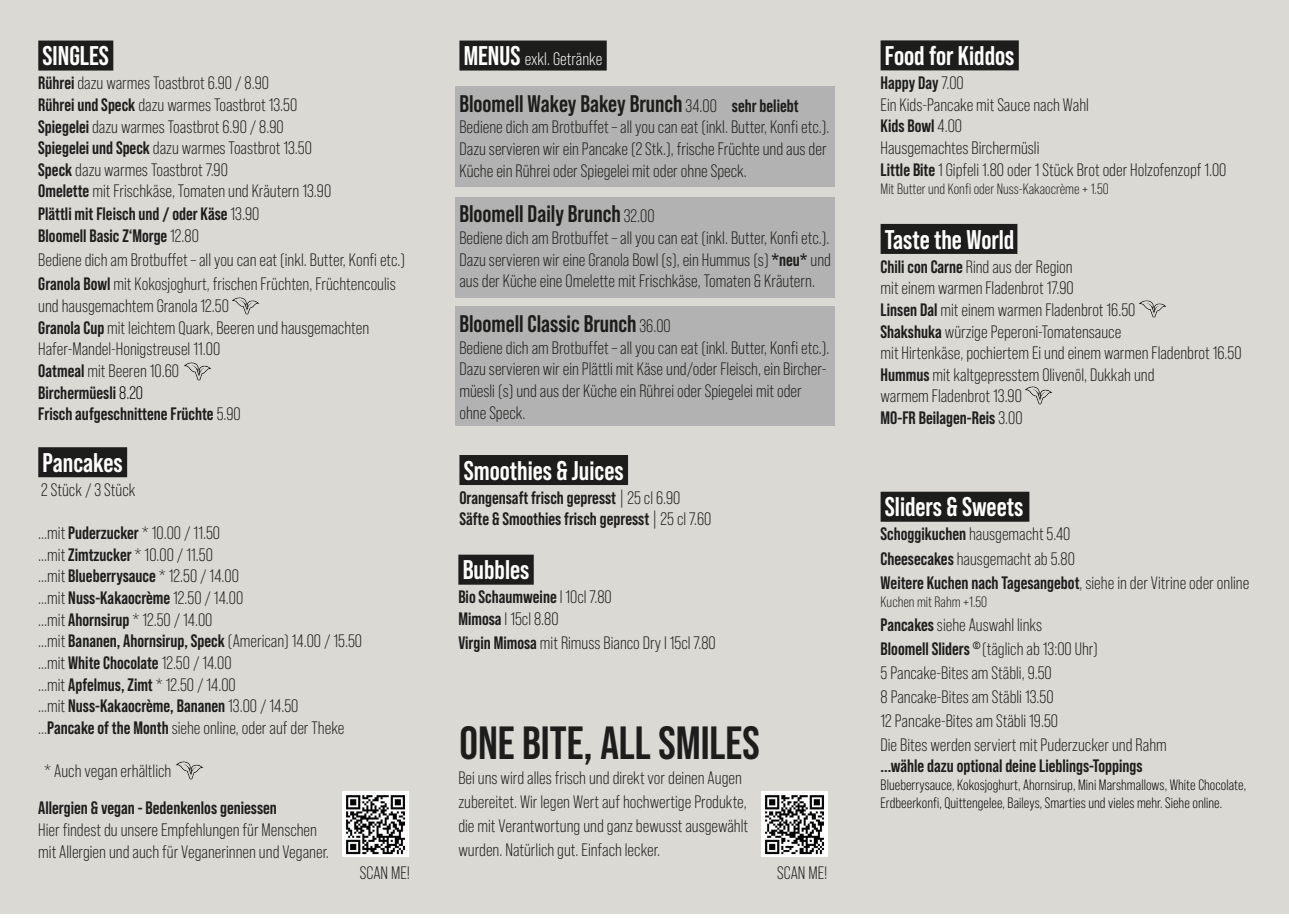
<style>
.page{position:relative;width:1289px;height:919px;background:#fff}
.page>*{position:absolute;margin:0;border:0;box-sizing:border-box;transform-origin:0 0}
.t1{font:700 46.5px "Bebas Neue Pro";color:#1d1d1b}
.t2{font:700 27px "Bebas Neue Pro";color:#fff}
.t3{font:700 24px "Bebas Neue Pro";color:#1d1d1b}
.t4{font:18px/21.6px "Bebas Neue Pro";color:#1d1d1b}
.t5{font:700 18px "Bebas Neue Pro";color:#1d1d1b}
.t6{font:18px "Bebas Neue Pro";color:#fff}
.t7{font:15px/18px "Bebas Neue Pro";letter-spacing:.005em;color:#000}
.t8{font:15px "Bebas Neue Pro";color:#1d1d1b}
.s1{font-weight:700}
.s2{font-weight:400}
.s3{font-weight:400;color:#000}
.s4{color:#21211f}
.s5{font-weight:700;font-size:27px}
.s6{font-weight:400;font-size:18px}
.s7{font-size:18px}
</style>
<div class="page">
<div style="left:0;top:0;width:1288px;height:913px;background:#dad9d4"></div>
<img style="left:176px;top:761px;width:27px;height:18px">
<div style="left:455px;top:306px;width:379px;height:120px;background:#b2b2b2"></div>
<div style="left:455px;top:197px;width:379px;height:100px;background:#b2b2b2"></div>
<div style="left:455px;top:86px;width:379px;height:100px;background:#b2b2b2"></div>
<div style="left:38px;top:447px;width:89px;height:30px;background:#1d1d1b"></div>
<div style="left:459px;top:41px;width:147px;height:30px;background:#1d1d1b"></div>
<div style="left:880px;top:40px;width:138px;height:30px;background:#1d1d1b"></div>
<div style="left:38px;top:41px;width:75px;height:30px;background:#1d1d1b"></div>
<div style="left:459px;top:455px;width:169px;height:30px;background:#1d1d1b"></div>
<img style="left:232px;top:297px;width:28px;height:18px">
<div style="left:458px;top:554px;width:75px;height:30px;background:#1d1d1b"></div>
<img style="left:184px;top:362px;width:27px;height:18px">
<div style="left:880px;top:224px;width:137px;height:30px;background:#1d1d1b"></div>
<img style="left:342px;top:791px;width:66px;height:65px">
<img style="left:1025px;top:386px;width:27px;height:18px">
<div style="left:880px;top:491px;width:149px;height:30px;background:#1d1d1b"></div>
<img style="left:761px;top:791px;width:66px;height:65px">
<img style="left:1139px;top:300px;width:27px;height:18px">
<p class="t2" style="left:43px;top:40px;width:68px">SINGLES</p>
<p class="t4" style="left:38px;top:72px;width:232px"><span class="s1">Rührei</span> dazu warmes Toastbrot 6.90 / 8.90</p>
<p class="t4" style="left:38px;top:94px;width:260px"><span class="s1">Rührei und Speck</span> dazu warmes Toastbrot 13.50</p>
<p class="t4" style="left:38px;top:115px;width:247px"><span class="s1">Spiegelei</span> dazu warmes Toastbrot 6.90 / 8.90</p>
<p class="t4" style="left:38px;top:137px;width:275px"><span class="s1">Spiegelei und Speck</span> dazu warmes Toastbrot 13.50</p>
<p class="t4" style="left:38px;top:159px;width:191px"><span class="s1">Speck</span> dazu warmes Toastbrot 7.90</p>
<p class="t4" style="left:38px;top:180px;width:294px"><span class="s1">Omelette</span> mit Frischkäse, Tomaten und Kräutern 13.90</p>
<p class="t5" style="left:38px;top:203px;width:222px">Plättli mit Fleisch und / oder Käse <span class="s2">13.90</span></p>
<p class="t5" style="left:38px;top:226px;width:162px">Bloomell Basic Z‘Morge <span class="s2">12.80</span></p>
<p class="t4" style="left:38px;top:249px;width:368px">Bediene dich am Brotbuffet – all you can eat (inkl. Butter, Konfi etc.)</p>
<p class="t4" style="left:38px;top:273px;width:359px"><span class="s1">Granola Bowl</span> mit Kokosjoghurt, frischen Früchten, Früchtencoulis und hausgemachtem Granola 12.50</p>
<p class="t4" style="left:38px;top:316px;width:332px"><span class="s1">Granola Cup</span> mit leichtem Quark, Beeren und hausgemachten</p>
<p class="t4" style="left:38px;top:338px;width:183px">Hafer-Mandel-Honigstreusel 11.00</p>
<p class="t4" style="left:38px;top:360px;width:142px"><span class="s1">Oatmeal</span> mit Beeren 10.60</p>
<p class="t5" style="left:38px;top:382px;width:106px">Birchermüesli <span class="s3">8.20</span></p>
<p class="t5" style="left:38px;top:403px;width:204px">Frisch aufgeschnittene Früchte <span class="s2">5.90</span></p>
<p class="t2" style="left:43px;top:447px;width:82px">Pancakes</p>
<p class="t4" style="left:41px;top:479px;width:96px">2 Stück / 3 Stück</p>
<p class="t4" style="left:38px;top:522px;width:183px">…mit <span class="s1">Puderzucker</span> * 10.<span class="s4">00</span> / 11.50</p>
<p class="t4" style="left:38px;top:544px;width:176px">…mit <span class="s1">Zimtzucker</span> * 10.00 / 11.50</p>
<p class="t4" style="left:38px;top:565px;width:202px">…mit <span class="s1">Blueberrysauce</span> * 12.50 / 14.00</p>
<p class="t4" style="left:38px;top:587px;width:206px">…mit <span class="s1">Nuss-Kakaocrème</span> 12.50 / 14.00</p>
<p class="t4" style="left:38px;top:608px;width:176px">…mit <span class="s1">Ahornsirup</span> * 12.50 / 14.00</p>
<p class="t4" style="left:38px;top:630px;width:325px">…mit <span class="s1">Bananen, Ahornsirup, Speck</span> (American) 14.00 / 15.50</p>
<p class="t4" style="left:38px;top:652px;width:195px">...mit <span class="s1">White Chocolate</span> 12.50 / 14.00</p>
<p class="t4" style="left:38px;top:673px;width:199px">...mit <span class="s1">Apfelmus, Zimt</span> * 12.50 / 14.00</p>
<p class="t5" style="left:38px;top:695px;width:262px"><span class="s2">...mit</span> Nuss-Kakaocrème, Bananen <span class="s2">13.00 / 14.50</span></p>
<p class="t4" style="left:38px;top:716px;width:308px">…<span class="s1">Pancake of the Month</span> siehe online, oder auf der Theke</p>
<p class="t4" style="left:44px;top:760px;width:129px">* Auch vegan erhältlich</p>
<p class="t5" style="left:38px;top:797px;width:240px">Allergien &amp; vegan - Bedenkenlos geniessen</p>
<p class="t4" style="left:38px;top:818px;width:280px">Hier findest du unsere Empfehlungen für Menschen</p>
<p class="t4" style="left:38px;top:840px;width:292px">mit Allergien und auch für Veganerinnen und Veganer.</p>
<p class="t6" style="left:464px;top:49px;width:140px"><span class="s5">MENUS</span> exkl. Getränke</p>
<p class="t3" style="left:459px;top:90px;width:341px">Bloomell Wakey Bakey Brunch <span class="s6">34.00</span> <span class="s7">sehr beliebt</span></p>
<p class="t4" style="left:459px;top:116px;width:371px">Bediene dich am Brotbuffet – all you can eat (inkl. Butter, Konfi etc.).<br>Dazu servieren wir ein Pancake (2 Stk.), frische Früchte und aus der<br>Küche ein Rührei oder Spiegelei mit oder ohne Speck.</p>
<p class="t3" style="left:459px;top:200px;width:197px">Bloomell Daily Brunch <span class="s6">32.00</span></p>
<p class="t4" style="left:459px;top:227px;width:373px;text-align:justify">Bediene dich am Brotbuffet – all you can eat (inkl. Butter, Konfi etc.).<br>Dazu servieren wir eine Granola Bowl (s), ein Hummus (s) <span class="s1">*neu*</span> und aus der Küche eine Omelette mit Frischkäse, Tomaten &amp; Kräutern.</p>
<p class="t3" style="left:459px;top:310px;width:213px">Bloomell Classic Brunch <span class="s6">36.00</span></p>
<p class="t4" style="left:459px;top:337px;width:371px">Bediene dich am Brotbuffet – all you can eat (inkl. Butter, Konfi etc.).<br>Dazu servieren wir ein Plättli mit Käse und/oder Fleisch, ein Bircher&shy;müesli (s) und aus der Küche ein Rührei oder Spiegelei mit oder</p>
<p class="t4" style="left:459px;top:401px;width:68px">ohne Speck.</p>
<p class="t2" style="left:464px;top:455px;width:161px">Smoothies &amp; Juices</p>
<p class="t5" style="left:459px;top:487px;width:222px">Orangensaft frisch gepresst <span class="s2">| 25 cl 6.90</span></p>
<p class="t5" style="left:459px;top:509px;width:253px">Säfte &amp; Smoothies frisch gepresst <span class="s2">| 25 cl 7.60</span></p>
<p class="t2" style="left:462px;top:554px;width:68px">Bubbles</p>
<p class="t5" style="left:458px;top:587px;width:155px">Bio Schaumweine <span class="s2">I 10cl 7.80</span></p>
<p class="t4" style="left:458px;top:608px;width:102px"><span class="s1">Mimosa</span> I 15cl 8.80</p>
<p class="t4" style="left:458px;top:632px;width:259px"><span class="s1">Virgin Mimosa</span> mit Rimuss Bianco Dry I 15cl 7.80</p>
<p class="t1" style="left:459px;top:716px;width:302px">ONE BITE, ALL SMILES</p>
<p class="t4" style="left:458px;top:765px;width:291px;line-height:24px">Bei uns wird alles frisch und direkt vor deinen Augen zubereitet. Wir legen Wert auf hochwertige Produkte, die mit Verantwortung und ganz bewusst ausgewählt wurden. Natürlich gut. Einfach lecker.</p>
<p class="t4" style="left:360px;top:862px;width:52px">SCAN ME!</p>
<p class="t4" style="left:777px;top:862px;width:52px">SCAN ME!</p>
<p class="t2" style="left:884px;top:40px;width:131px">Food for Kiddos</p>
<p class="t5" style="left:880px;top:73px;width:85px">Happy Day <span class="s2">7.00</span></p>
<p class="t4" style="left:880px;top:94px;width:210px">Ein Kids-Pancake mit Sauce nach Wahl</p>
<p class="t5" style="left:880px;top:116px;width:83px">Kids Bowl <span class="s2">4.00</span></p>
<p class="t4" style="left:880px;top:137px;width:160px">Hausgemachtes Birchermüsli</p>
<p class="t4" style="left:880px;top:159px;width:347px"><span class="s1">Little Bite</span> 1 Gipfeli 1.80 oder 1 Stück Brot oder Holzofenzopf 1.00</p>
<p class="t8" style="left:880px;top:180px;width:230px">Mit Butter und Konfi oder Nuss-Kakaocrème + 1.50</p>
<p class="t2" style="left:884px;top:224px;width:131px">Taste the World</p>
<p class="t4" style="left:880px;top:256px;width:194px"><span class="s1">Chili con Carne</span> Rind aus der Region</p>
<p class="t4" style="left:880px;top:277px;width:194px">mit einem warmen Fladenbrot 17.90</p>
<p class="t4" style="left:880px;top:299px;width:256px"><span class="s1">Linsen Dal</span> mit einem warmen Fladenbrot 16.50</p>
<p class="t4" style="left:880px;top:320px;width:242px"><span class="s1">Shakshuka</span> würzige Peperoni-Tomatensauce</p>
<p class="t4" style="left:880px;top:342px;width:362px">mit Hirtenkäse, pochiertem Ei und einem warmen Fladenbrot 16.50</p>
<p class="t4" style="left:880px;top:364px;width:275px"><span class="s1">Hummus</span> mit kaltgepresstem Olivenöl, Dukkah und</p>
<p class="t4" style="left:880px;top:385px;width:143px">warmem Fladenbrot 13.90</p>
<p class="t5" style="left:880px;top:407px;width:143px">MO-FR Beilagen-Reis <span class="s2">3.00</span></p>
<p class="t2" style="left:884px;top:491px;width:140px">Sliders &amp; Sweets</p>
<p class="t4" style="left:880px;top:523px;width:191px"><span class="s1">Schoggikuchen</span> hausgemacht 5.40</p>
<p class="t4" style="left:880px;top:547px;width:196px"><span class="s1">Cheesecakes</span> hausgemacht ab 5.80</p>
<p class="t5" style="left:880px;top:572px;width:370px">Weitere Kuchen nach Tagesangebot<span class="s2">, siehe in der Vitrine oder online</span></p>
<p class="t8" style="left:880px;top:593px;width:108px">Kuchen mit Rahm +1.50</p>
<p class="t4" style="left:880px;top:613px;width:163px"><span class="s1">Pancakes</span> siehe Auswahl links</p>
<p class="t4" style="left:880px;top:637px;width:219px"><span class="s1">Bloomell Sliders</span> <sup>©</sup> (täglich ab 13:00 Uhr)</p>
<p class="t4" style="left:880px;top:661px;width:173px">5 Pancake-Bites am Stäbli, 9.50</p>
<p class="t4" style="left:880px;top:685px;width:174px">8 Pancake-Bites am Stäbli 13.50</p>
<p class="t4" style="left:880px;top:709px;width:179px">12 Pancake-Bites am Stäbli 19.50</p>
<p class="t4" style="left:880px;top:733px;width:288px">Die Bites werden serviert mit Puderzucker und Rahm</p>
<p class="t5" style="left:880px;top:755px;width:263px">...wähle dazu optional deine Lieblings-Toppings</p>
<p class="t7" style="left:880px;top:776px;width:367px">Blueberrysauce, Kokosjoghurt, Ahornsirup, Mini Marshmallows, White Chocolate,<br>Erdbeerkonfi, Quittengelee, Baileys, Smarties und vieles mehr. Siehe online.</p>
</div>
